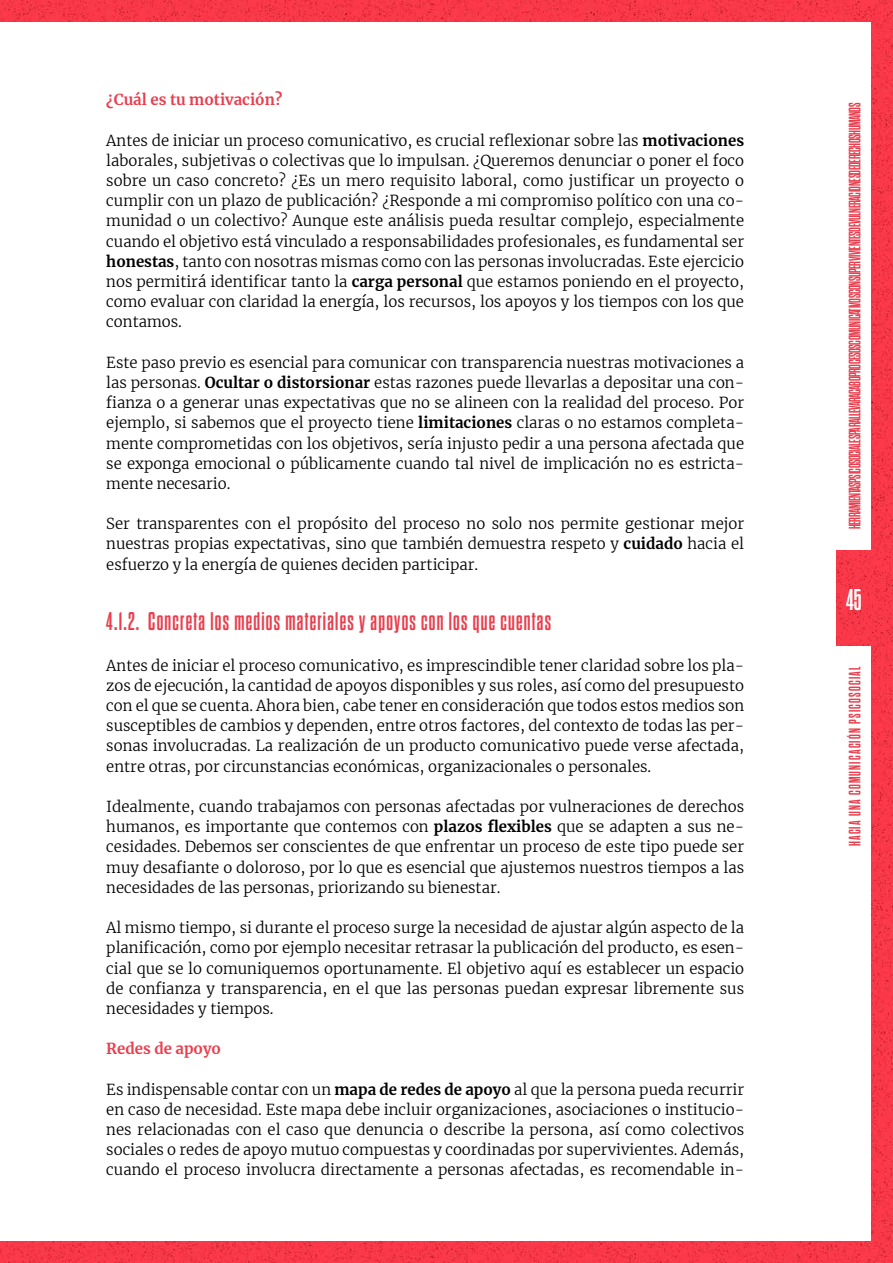
<style>
.page{position:relative;width:893px;height:1263px;background:#f83849}
.page>*{position:absolute;margin:0;border:0;box-sizing:border-box;transform-origin:0 0}
.t1{font:700 30px "Dharma Gothic M";color:#fff}
.t2{font:700 25.5px "Dharma Gothic M";letter-spacing:.05em;color:#e83f4e}
.t3{font:700 16.5px "Dharma Gothic M";letter-spacing:.075em;color:#e83f4e}
.Texto{font:300 15px/20.2px "Merriweather";color:#000;text-align:justify}
.Ladillos_1_1_1{font:700 15px "Merriweather";color:#e83f4e}
.s1{font-weight:700}
</style>
<div class="page">
<div style="left:0;top:22px;width:871px;height:1219px;background:#fff"></div>
<img style="left:837px;top:551px;width:56px;height:94px">
<p class="Ladillos_1_1_1" style="left:106px;top:89px;width:178px">¿Cuál es tu motivación?</p>
<p class="Texto" style="left:106px;top:130px;width:639px">Antes de iniciar un proceso comunicativo, es crucial reflexionar sobre las <span class="s1">motivaciones </span>laborales, subjetivas o colectivas que lo impulsan. ¿Queremos denunciar o poner el foco sobre un caso concreto? ¿Es un mero requisito laboral, como justificar un proyecto o cumplir con un plazo de publicación? ¿Responde a mi compromiso político con una co&shy;munidad o un colectivo? Aunque este análisis pueda resultar complejo, especialmente cuando el objetivo está vinculado a responsabilidades profesionales, es fundamental ser <span class="s1">honestas</span>, tanto con nosotras mismas como con las personas involucradas. Este ejercicio nos permitirá identificar tanto la <span class="s1">carga personal</span> que estamos poniendo en el proyecto, como evaluar con claridad la energía, los recursos, los apoyos y los tiempos con los que contamos.</p>
<p class="Texto" style="left:106px;top:352px;width:639px">Este paso previo es esencial para comunicar con transparencia nuestras motivaciones a las personas. <span class="s1">Ocultar o distorsionar</span> estas razones puede llevarlas a depositar una con&shy;fianza o a generar unas expectativas que no se alineen con la realidad del proceso. Por ejemplo, si sabemos que el proyecto tiene <span class="s1">limitaciones</span> claras o no estamos completa&shy;mente comprometidas con los objetivos, sería injusto pedir a una persona afectada que se exponga emocional o públicamente cuando tal nivel de implicación no es estricta&shy;mente necesario.</p>
<p class="Texto" style="left:106px;top:513px;width:639px">Ser transparentes con el propósito del proceso no solo nos permite gestionar mejor nuestras propias expectativas, sino que también demuestra respeto y <span class="s1">cuidado</span> hacia el esfuerzo y la energía de quienes deciden participar.</p>
<p class="t2" style="left:106px;top:609px;width:446px">4.1.2. Concreta los medios materiales y apoyos con los que cuentas</p>
<p class="Texto" style="left:106px;top:655px;width:639px">Antes de iniciar el proceso comunicativo, es imprescindible tener claridad sobre los pla&shy;zos de ejecución, la cantidad de apoyos disponibles y sus roles, así como del presupuesto con el que se cuenta. Ahora bien, cabe tener en consideración que todos estos medios son susceptibles de cambios y dependen, entre otros factores, del contexto de todas las per&shy;sonas involucradas. La realización de un producto comunicativo puede verse afectada, entre otras, por circunstancias económicas, organizacionales o personales.</p>
<p class="Texto" style="left:106px;top:796px;width:639px">Idealmente, cuando trabajamos con personas afectadas por vulneraciones de derechos humanos, es importante que contemos con <span class="s1">plazos flexibles</span> que se adapten a sus ne&shy;cesidades. Debemos ser conscientes de que enfrentar un proceso de este tipo puede ser muy desafiante o doloroso, por lo que es esencial que ajustemos nuestros tiempos a las necesidades de las personas, priorizando su bienestar.</p>
<p class="Texto" style="left:106px;top:917px;width:639px">Al mismo tiempo, si durante el proceso surge la necesidad de ajustar algún aspecto de la planificación, como por ejemplo necesitar retrasar la publicación del producto, es esen&shy;cial que se lo comuniquemos oportunamente. El objetivo aquí es establecer un espacio de confianza y transparencia, en el que las personas puedan expresar libremente sus necesidades y tiempos.</p>
<p class="Ladillos_1_1_1" style="left:106px;top:1038px;width:116px">Redes de apoyo</p>
<p class="Texto" style="left:106px;top:1079px;width:639px">Es indispensable contar con un <span class="s1">mapa de redes de apoyo</span> al que la persona pueda recurrir en caso de necesidad. Este mapa debe incluir organizaciones, asociaciones o institucio&shy;nes relacionadas con el caso que denuncia o describe la persona, así como colectivos sociales o redes de apoyo mutuo compuestas y coordinadas por supervivientes. Además, cuando el proceso involucra directamente a personas afectadas, es recomendable in-</p>
<p class="t3" style="left:847px;top:483px;width:381px;rotate:-90deg">psicosocialesparallevaracaboprocesoscomunicativosconsupervivientesdevulneracionesde Derechos Humanos</p>
<p class="t3" style="left:847px;top:529px;width:9px;rotate:-90deg">Herramientas</p>
<h1 class="t1" style="left:846px;top:585px;width:17px">45</h1>
<p class="t3" style="left:847px;top:846px;width:181px;rotate:-90deg">HACIA UNA COMUNICACIÓN PSICOSOCIAL</p>
</div>
